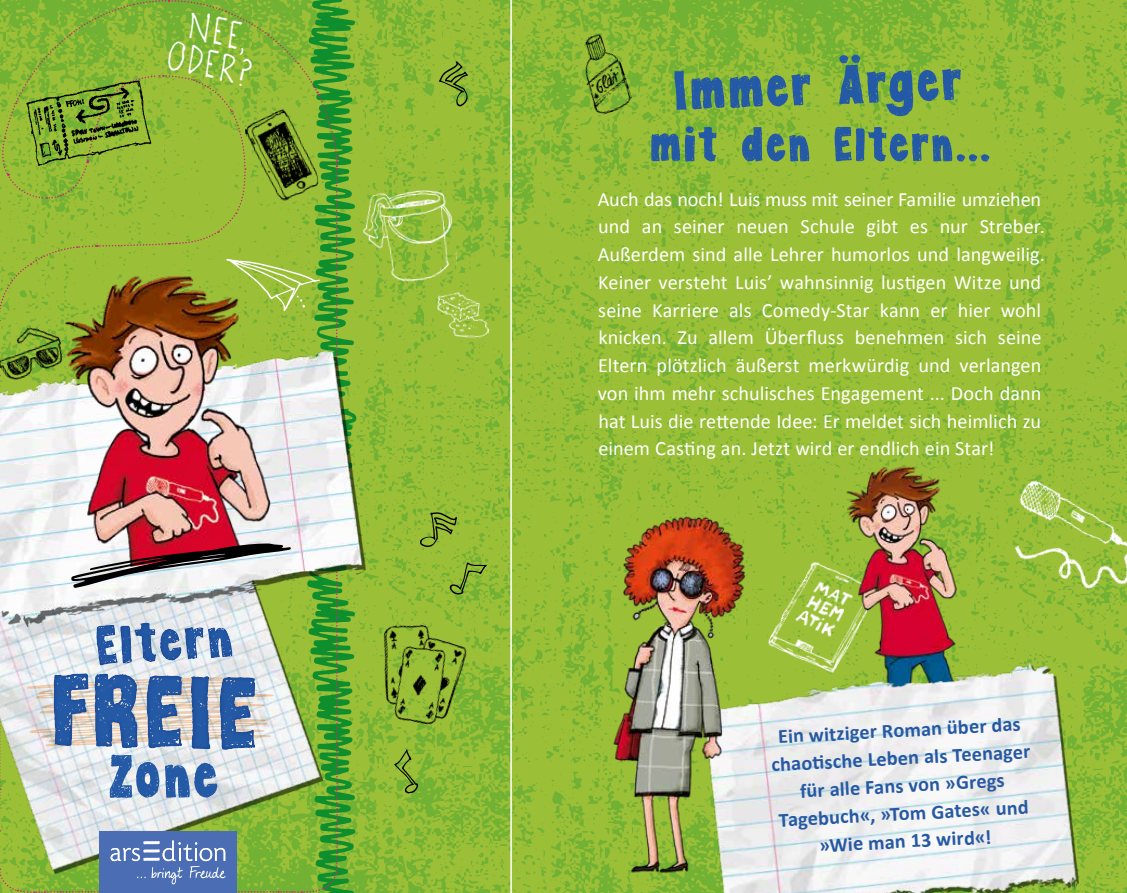
<style>
.page{position:relative;width:1127px;height:893px;background:#fff}
.page>*{position:absolute;margin:0;border:0;box-sizing:border-box;transform-origin:0 0}
.t1{font:123.6px "KG Dancingonthe Rooftop";color:#2459a6}
.t2{font:73.2px "KG Dancingonthe Rooftop";color:#2459a6}
.t3{font:67.2px "KG Dancingonthe Rooftop";color:#2459a6}
.t4{font:66px "KG Dancingonthe Rooftop";color:#2459a6}
.t5{font:58.5px "KG Dancingonthe Rooftop";letter-spacing:.025em;color:#2459a6}
.t6{font:39px/34.2px "Agent C";color:#fff;text-align:center}
.t7{font:20.25px/27.8px "Calibri";color:#fff}
.t8{font:700 20.25px/27.8px "Calibri";color:#2759a3;text-align:center}
</style>
<div class="page">
<img style="left:512px;top:0;width:615px;height:893px">
<img style="left:356px;top:0;width:154px;height:893px">
<img style="left:356px;top:337px;width:13px;height:276px">
<img style="left:356px;top:613px;width:128px;height:130px">
<img style="left:359px;top:171px;width:100px;height:132px">
<img style="left:433px;top:230px;width:67px;height:110px">
<img style="left:0;top:0;width:356px;height:893px">
<img style="left:759px;top:539px;width:70px;height:103px">
<svg style="left:420px;top:512px;width:37px;height:35px"></svg>
<svg style="left:449px;top:562px;width:38px;height:33px"></svg>
<svg style="left:439px;top:61px;width:29px;height:45px"></svg>
<svg style="left:394px;top:749px;width:24px;height:44px"></svg>
<img style="left:829px;top:447px;width:170px;height:195px">
<img style="left:966px;top:444px;width:161px;height:182px">
<img style="left:697px;top:642px;width:389px;height:251px">
<img style="left:610px;top:507px;width:138px;height:373px">
<img style="left:573px;top:30px;width:61px;height:87px">
<h3 class="t6" style="left:178px;top:9px;width:88px;rotate:14deg">NEE,<br>ODER?</h3>
<h3 class="t3" style="left:93px;top:611px;width:139px;rotate:-4deg">Eltern</h3>
<h1 class="t1" style="left:52px;top:645px;width:208px;rotate:1deg">FREIE</h1>
<h2 class="t2" style="left:109px;top:738px;width:111px">Zone</h2>
<h3 class="t4" style="left:672px;top:56px;width:290px;rotate:-2deg">Immer Ärger</h3>
<h3 class="t5" style="left:649px;top:114px;width:343px">mit den Eltern...</h3>
<p class="t7" style="left:598px;top:185px;width:448px">Auch das noch! Luis muss mit seiner Familie umziehen und an seiner neuen Schule gibt es nur Streber.<br>Außerdem sind alle Lehrer humorlos und langweilig.<br>Keiner versteht Luis’ wahnsinnig lustigen Witze und seine Karriere als Comedy-Star kann er hier wohl knicken. Zu allem Überfluss benehmen sich seine Eltern plötzlich äußerst merkwürdig und verlangen von ihm mehr schulisches Engagement ... Doch dann hat Luis die rettende Idee: Er meldet sich heimlich zu einem Casting an. Jetzt wird er endlich ein Star!</p>
<p class="t8" style="left:769px;top:723px;width:261px;rotate:-3deg">Ein witziger Roman über das chaoti sche Leben als Teenager für alle Fans von »Gregs<br>Tagebuch«, »Tom Gates« und »Wie man 13 wird«!</p>
</div>
